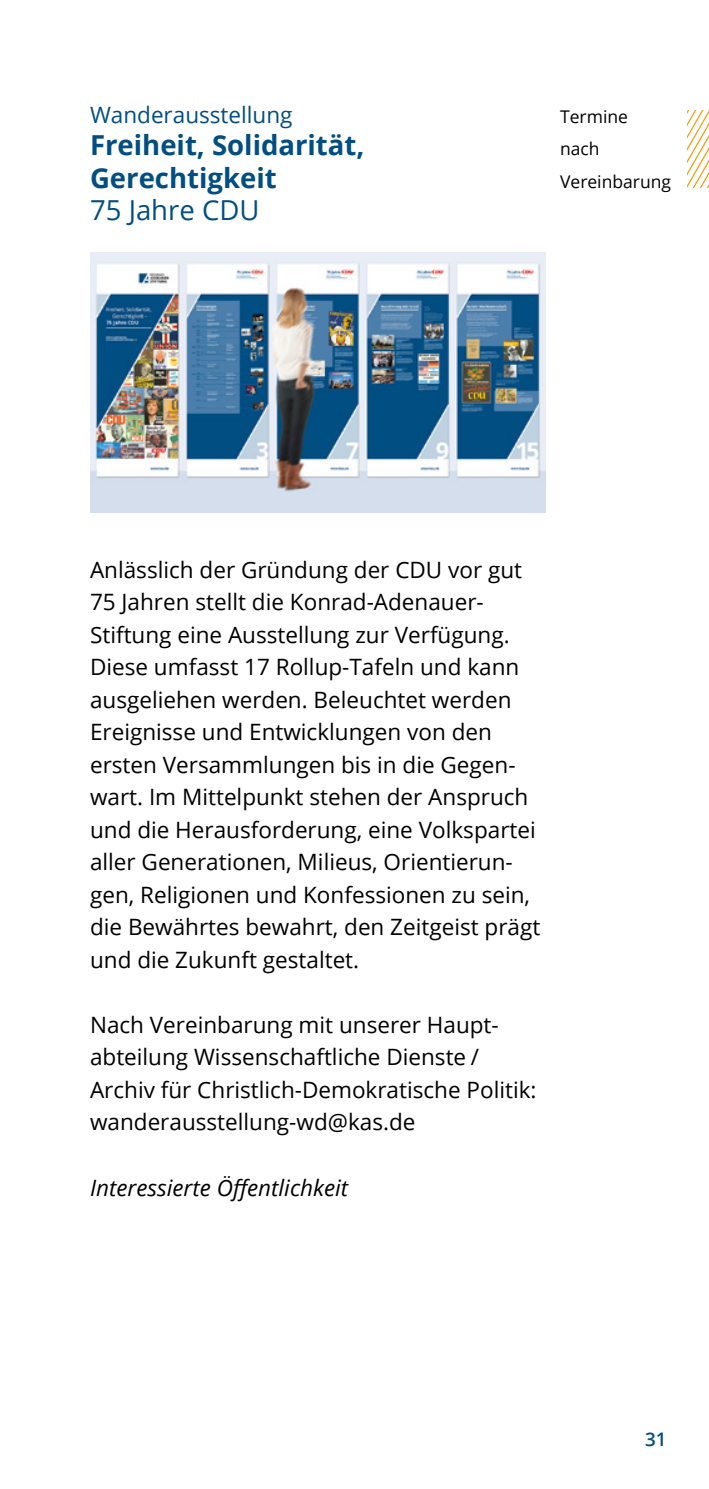
<style>
.page{position:relative;width:709px;height:1489px;background:#fff}
.page>*{position:absolute;margin:0;border:0;box-sizing:border-box;transform-origin:0 0}
.t1{font:700 27.5px/32.5px "Open Sans";color:#004e82}
.t2{font:27.5px "Open Sans";color:#004e82}
.t3{font:22.5px/32.5px "Open Sans";color:#000}
.t4{font:italic 22.5px "Open Sans";color:#000}
.t5{font:22.5px "Open Sans";color:#004e82}
.t6{font:600 18.75px "Open Sans";color:#004e82}
.t7{font:17.5px/32.5px "Open Sans";color:#000}
</style>
<div class="page">
<svg style="left:687px;top:110px;width:22px;height:78px"></svg>
<div style="left:90px;top:252px;width:456px;height:260px;background:#d5deed"></div>
<img style="left:90px;top:253px;width:456px;height:239px">
<p class="t5" style="left:90px;top:99px;width:204px">Wanderausstellung</p>
<p class="t1" style="left:90px;top:128px;width:276px">Freiheit, Solidarität,<br>Gerechtigkeit</p>
<p class="t2" style="left:90px;top:191px;width:171px">75 Jahre CDU</p>
<p class="t7" style="left:560px;top:99px;width:113px">Termine nach<br>Vereinbarung</p>
<p class="t3" style="left:90px;top:553px;width:452px">Anlässlich der Gründung der CDU vor gut 75 Jahren stellt die Konrad-Adenauer-- Stiftung eine Ausstellung zur Verfügung.<br>Diese umfasst 17 Rollup-Tafeln und kann ausgeliehen werden. Beleuchtet werden Ereignisse und Entwicklungen von den ersten Versammlungen bis in die Gegen&shy;wart. Im Mittelpunkt stehen der Anspruch und die Herausforderung, eine Volkspartei aller Generationen, Milieus, Orientierun&shy;gen, Religionen und Konfessionen zu sein, die Bewährtes bewahrt, den Zeitgeist prägt und die Zukunft gestaltet.</p>
<p class="t3" style="left:90px;top:1007px;width:448px">Nach Vereinbarung mit unserer Haupt&shy;abteilung Wissenschaftliche Dienste / Archiv für Christlich-Demokratische Politik: wanderausstellung-wd@kas.de</p>
<p class="t4" style="left:90px;top:1171px;width:260px">Interessierte Öffentlichkeit</p>
<p class="t6" style="left:645px;top:1426px;width:23px">31</p>
</div>
